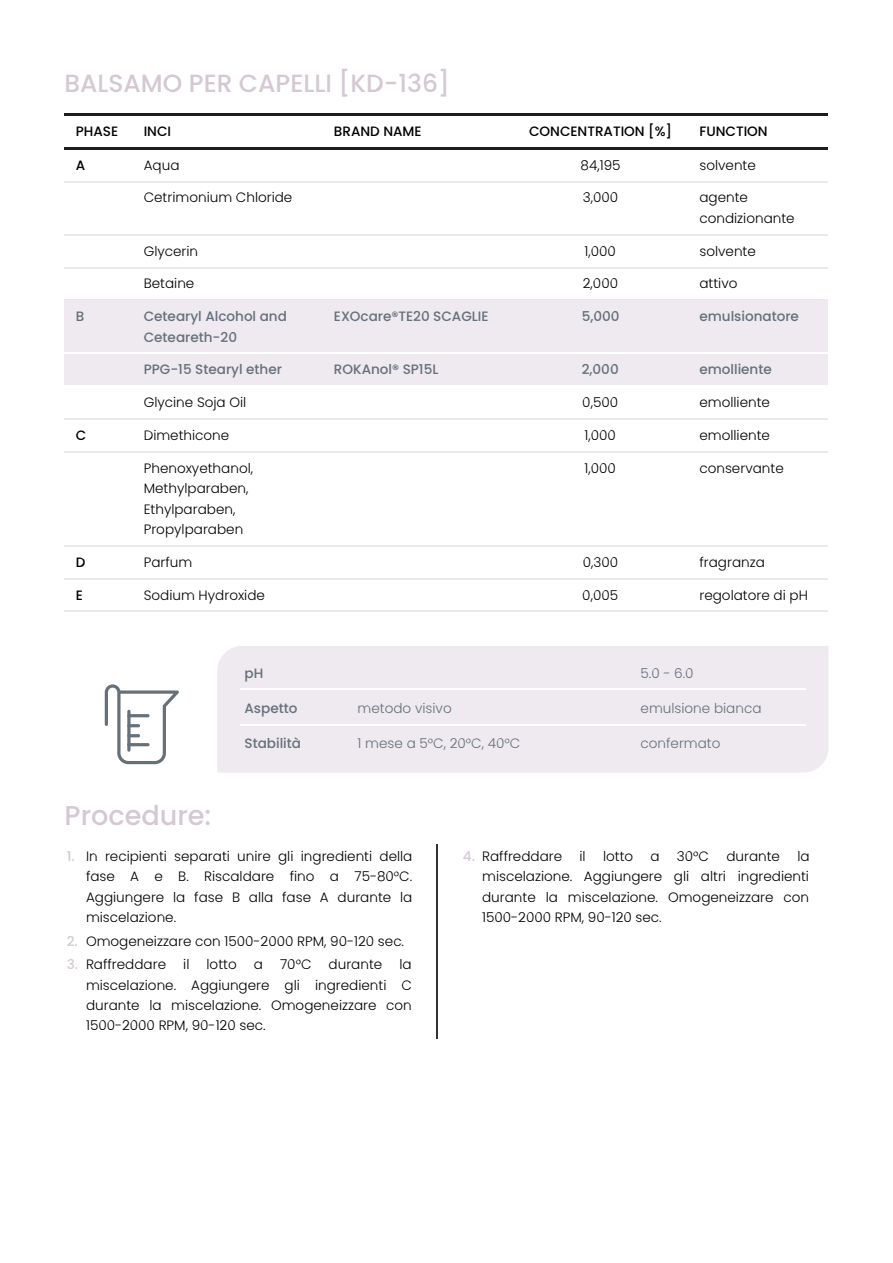
<style>
.page{position:relative;width:893px;height:1263px;background:#fff}
.page>*{position:absolute;margin:0;border:0;box-sizing:border-box;transform-origin:0 0}
.t1{font:500 27.15px "Poppins";letter-spacing:.005em;color:#d4c9d3}
.t2{font:24.9px "Medium Poppins";letter-spacing:.005em;color:#d4c9d3}
.t3{font:13.5px/20.4px "Light Poppins";letter-spacing:.005em;color:#000;text-align:justify}
.t4{font:500 13.5px/20.4px "Poppins";letter-spacing:.005em;color:#657079}
.t5{font:13.5px "Light Poppins";letter-spacing:.005em;color:#657079}
.t6{font:500 13.5px "Poppins";letter-spacing:.005em;color:#000}
.s1{font-family:"Poppins";font-weight:500;color:#d4c9d3}
</style>
<div class="page">
<hr style="left:64px;top:113px;width:764px;height:2px;background:#1d1d1b">
<hr style="left:64px;top:147px;width:764px;height:2px;background:#1d1d1b">
<hr style="left:64px;top:181px;width:764px;height:1px;background:#e7ebeb">
<hr style="left:64px;top:234px;width:764px;height:1px;background:#e7ebeb">
<hr style="left:64px;top:267px;width:764px;height:1px;background:#e7ebeb">
<hr style="left:64px;top:300px;width:764px;height:1px;background:#e7ebeb">
<div style="left:64px;top:301px;width:764px;height:53px;background:#efe9f0"></div>
<hr style="left:64px;top:353px;width:764px;height:1px;background:#fff">
<div style="left:64px;top:354px;width:764px;height:33px;background:#efe9f0"></div>
<hr style="left:64px;top:386px;width:764px;height:1px;background:#fff">
<hr style="left:64px;top:419px;width:764px;height:1px;background:#e7ebeb">
<hr style="left:64px;top:451px;width:764px;height:1px;background:#e7ebeb">
<hr style="left:64px;top:545px;width:764px;height:1px;background:#e7ebeb">
<hr style="left:64px;top:578px;width:764px;height:1px;background:#e7ebeb">
<hr style="left:64px;top:611px;width:764px;height:1px;background:#e7ebeb">
<div style="left:217px;top:646px;width:611px;height:127px;background:#efe9f0"></div>
<hr style="left:240px;top:689px;width:113px;height:1px;background:#fff">
<hr style="left:353px;top:689px;width:283px;height:1px;background:#fff">
<hr style="left:636px;top:689px;width:169px;height:1px;background:#fff">
<hr style="left:240px;top:724px;width:113px;height:1px;background:#fff">
<hr style="left:353px;top:724px;width:283px;height:1px;background:#fff">
<hr style="left:636px;top:724px;width:169px;height:1px;background:#fff">
<hr style="left:437px;top:844px;width:1px;height:194px;background:#333">
<svg style="left:105px;top:684px;width:74px;height:80px"></svg>
<hr style="left:127px;top:714px;width:22px;height:3px;background:#657079;border-radius:2px">
<h2 class="t2" style="left:64px;top:66px;width:387px">BALSAMO PER CAPELLI [KD-136]</h2>
<p class="t6" style="left:76px;top:122px;width:44px">PHASE</p>
<p class="t6" style="left:144px;top:122px;width:29px">INCI</p>
<p class="t6" style="left:334px;top:122px;width:89px">BRAND NAME</p>
<p class="t6" style="left:529px;top:122px;width:144px">CONCENTRATION [%]</p>
<p class="t6" style="left:699px;top:122px;width:70px">FUNCTION</p>
<p class="t6" style="left:76px;top:156px;width:11px">A</p>
<p class="t3" style="left:144px;top:155px;width:37px">Aqua</p>
<p class="t3" style="left:580px;top:155px;width:41px">84,195</p>
<p class="t3" style="left:699px;top:155px;width:58px">solvente</p>
<p class="t3" style="left:144px;top:188px;width:150px">Cetrimonium Chloride</p>
<p class="t3" style="left:583px;top:188px;width:37px">3,000</p>
<p class="t3" style="left:699px;top:188px;width:97px">agente condizionante</p>
<p class="t3" style="left:144px;top:241px;width:56px">Glycerin</p>
<p class="t3" style="left:584px;top:241px;width:33px">1,000</p>
<p class="t3" style="left:699px;top:241px;width:58px">solvente</p>
<p class="t3" style="left:144px;top:274px;width:52px">Betaine</p>
<p class="t3" style="left:583px;top:274px;width:37px">2,000</p>
<p class="t3" style="left:699px;top:274px;width:39px">attivo</p>
<p class="t4" style="left:76px;top:306px;width:10px">B</p>
<p class="t4" style="left:144px;top:306px;width:145px">Cetearyl Alcohol and<br>Ceteareth-20</p>
<p class="t4" style="left:334px;top:306px;width:156px">EXOcare®TE20 SCAGLIE</p>
<p class="t4" style="left:581px;top:306px;width:39px">5,000</p>
<p class="t4" style="left:699px;top:306px;width:101px">emulsionatore</p>
<p class="t4" style="left:144px;top:359px;width:140px">PPG-15 Stearyl ether</p>
<p class="t4" style="left:334px;top:359px;width:106px">ROKAnol® SP15L</p>
<p class="t4" style="left:581px;top:359px;width:38px">2,000</p>
<p class="t4" style="left:699px;top:359px;width:74px">emolliente</p>
<p class="t3" style="left:144px;top:392px;width:104px">Glycine Soja Oil</p>
<p class="t3" style="left:582px;top:392px;width:37px">0,500</p>
<p class="t3" style="left:699px;top:392px;width:72px">emolliente</p>
<p class="t6" style="left:76px;top:426px;width:12px">C</p>
<p class="t3" style="left:144px;top:425px;width:87px">Dimethicone</p>
<p class="t3" style="left:584px;top:425px;width:33px">1,000</p>
<p class="t3" style="left:699px;top:425px;width:72px">emolliente</p>
<p class="t3" style="left:144px;top:458px;width:111px;text-align:left">Phenoxyethanol,<br>Methylparaben,<br>Ethylparaben,<br>Propylparaben</p>
<p class="t3" style="left:584px;top:458px;width:33px">1,000</p>
<p class="t3" style="left:699px;top:458px;width:86px">conservante</p>
<p class="t6" style="left:76px;top:553px;width:11px">D</p>
<p class="t3" style="left:144px;top:552px;width:50px">Parfum</p>
<p class="t3" style="left:583px;top:552px;width:37px">0,300</p>
<p class="t3" style="left:699px;top:552px;width:67px">fragranza</p>
<p class="t6" style="left:76px;top:585px;width:9px">E</p>
<p class="t3" style="left:144px;top:585px;width:123px">Sodium Hydroxide</p>
<p class="t3" style="left:582px;top:585px;width:37px">0,005</p>
<p class="t3" style="left:699px;top:585px;width:110px">regolatore di pH</p>
<p class="t4" style="left:244px;top:663px;width:20px">pH</p>
<p class="t5" style="left:640px;top:663px;width:54px">5.0 - 6.0</p>
<p class="t4" style="left:244px;top:698px;width:54px">Aspetto</p>
<p class="t5" style="left:357px;top:698px;width:95px">metodo visivo</p>
<p class="t5" style="left:640px;top:698px;width:122px">emulsione bianca</p>
<p class="t4" style="left:244px;top:733px;width:58px">Stabilità</p>
<p class="t5" style="left:357px;top:734px;width:164px">1 mese a 5°C, 20°C, 40°C</p>
<p class="t5" style="left:640px;top:734px;width:81px">confermato</p>
<h1 class="t1" style="left:64px;top:796px;width:148px">Procedure:</h1>
<p class="t3" style="left:86px;top:846px;width:328px;text-indent:-19px"><span class="s1">1.</span> In recipienti separati unire gli ingredienti della fase A e B. Riscaldare fino a 75-80°C.<br>Aggiungere la fase B alla fase A durante la miscelazione.</p>
<p class="t3" style="left:67px;top:931px;width:339px"><span class="s1">2.</span> Omogeneizzare con 1500-2000 RPM, 90-120 sec.</p>
<p class="t3" style="left:67px;top:954px;width:101px"><span class="s1">3.</span> Raffreddare</p>
<p class="t3" style="left:183px;top:954px;width:8px">il</p>
<p class="t3" style="left:206px;top:954px;width:32px">lotto</p>
<p class="t3" style="left:254px;top:954px;width:11px">a</p>
<p class="t3" style="left:280px;top:954px;width:33px">70°C</p>
<p class="t3" style="left:328px;top:954px;width:55px">durante</p>
<p class="t3" style="left:86px;top:954px;width:327px;text-indent:313px">la miscelazione. Aggiungere gli ingredienti C durante la miscelazione. Omogeneizzare con 1500-2000 RPM, 90-120 sec.</p>
<p class="t3" style="left:463px;top:846px;width:101px"><span class="s1">4.</span> Raffreddare</p>
<p class="t3" style="left:579px;top:846px;width:8px">il</p>
<p class="t3" style="left:603px;top:846px;width:32px">lotto</p>
<p class="t3" style="left:650px;top:846px;width:11px">a</p>
<p class="t3" style="left:677px;top:846px;width:34px">30°C</p>
<p class="t3" style="left:726px;top:846px;width:55px">durante</p>
<p class="t3" style="left:482px;top:846px;width:329px;text-indent:315px">la miscelazione. Aggiungere gli altri ingredienti durante la miscelazione. Omogeneizzare con 1500-2000 RPM, 90-120 sec.</p>
</div>
